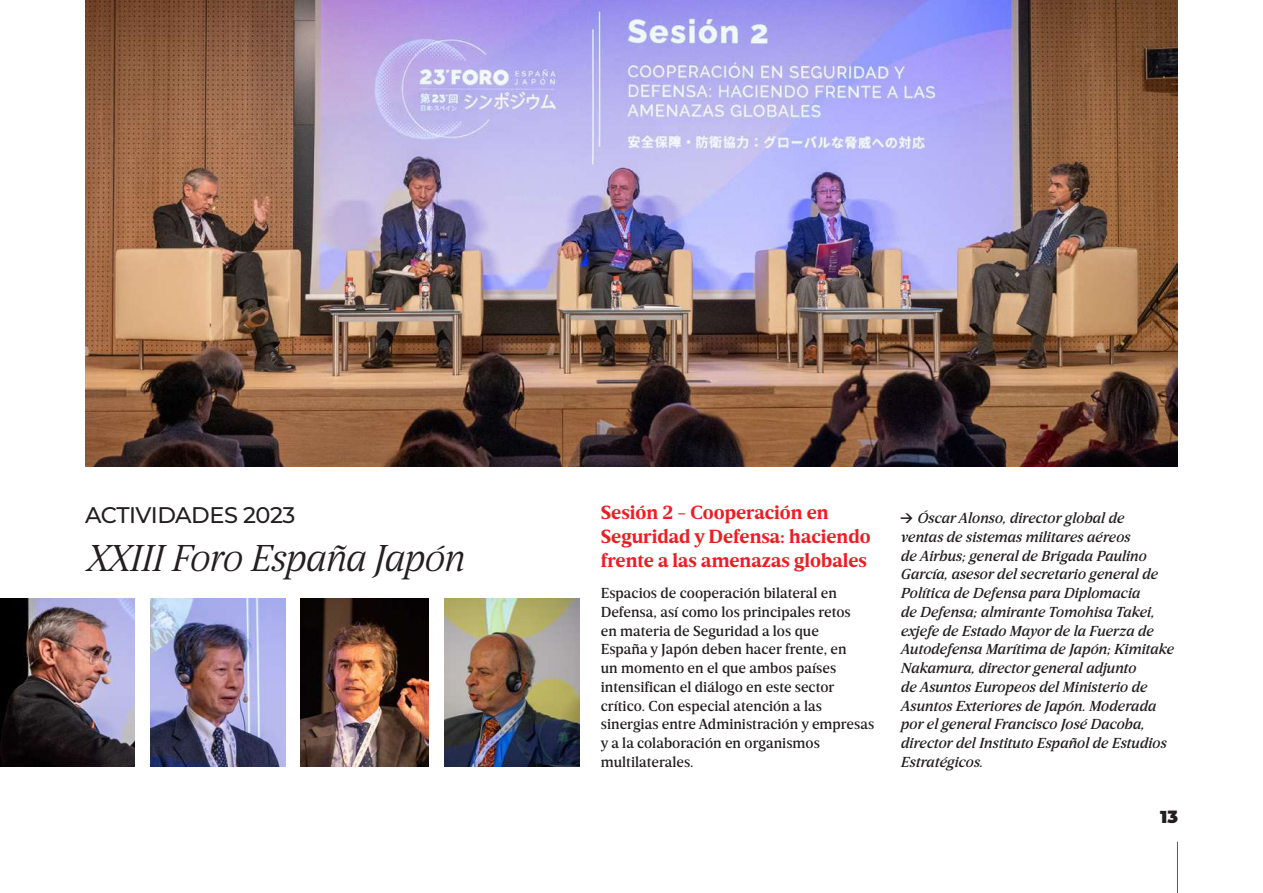
<style>
.page{position:relative;width:1263px;height:893px;background:#fff}
.page>*{position:absolute;margin:0;border:0;box-sizing:border-box;transform-origin:0 0}
.t1{font:italic 300 38.25px "Breve News";letter-spacing:-.02em;color:#231f20}
.t2{font:500 22.5px "Montserrat";letter-spacing:-.025em;color:#231f20}
.t3{font:700 19.5px/24px "Breve News";color:#ee1d23}
.t4{font:900 17.25px "Montserrat";color:#231f20}
.t5{font:italic 500 14.85px/18.8px "Breve News";color:#231f20}
.t6{font:500 14.85px/18.8px "Breve News";color:#231f20}
</style>
<div class="page">
<hr style="left:1177px;top:842px;width:1px;height:51px;background:#e51e27">
<img style="left:85px;top:0;width:1093px;height:467px">
<img style="left:150px;top:598px;width:135px;height:169px">
<img style="left:0;top:598px;width:135px;height:169px">
<img style="left:300px;top:598px;width:129px;height:169px">
<img style="left:444px;top:598px;width:135px;height:169px">
<h2 class="t2" style="left:85px;top:499px;width:212px">ACTIVIDADES 2023</h2>
<h1 class="t1" style="left:85px;top:537px;width:380px">XXIII Foro España Japón</h1>
<h3 class="t3" style="left:601px;top:501px;width:271px">Sesión 2 - Cooperación en<br>Seguridad y Defensa: haciendo frente a las amenazas globales</h3>
<p class="t6" style="left:601px;top:584px;width:275px">Espacios de cooperación bilateral en Defensa, así como los principales retos<br>en materia de Seguridad a los que<br>España y Japón deben hacer frente, en<br>un momento en el que ambos países intensifican el diálogo en este sector crítico. Con especial atención a las sinergias entre Administración y empresas y a la colaboración en organismos multilaterales.</p>
<p class="t5" style="left:900px;top:509px;width:275px;text-indent:17px">Óscar Alonso, director global de<br>ventas de sistemas militares aéreos<br>de Airbus; general de Brigada Paulino García, asesor del secretario general de Política de Defensa para Diplomacia<br>de Defensa; almirante Tomohisa Takei, exjefe de Estado Mayor de la Fuerza de Autodefensa Marítima de Japón; Kimitake Nakamura, director general adjunto<br>de Asuntos Europeos del Ministerio de Asuntos Exteriores de Japón. Moderada por el general Francisco José Dacoba, director del Instituto Español de Estudios Estratégicos.</p>
<p class="t4" style="left:1160px;top:804px;width:19px">13</p>
</div>
